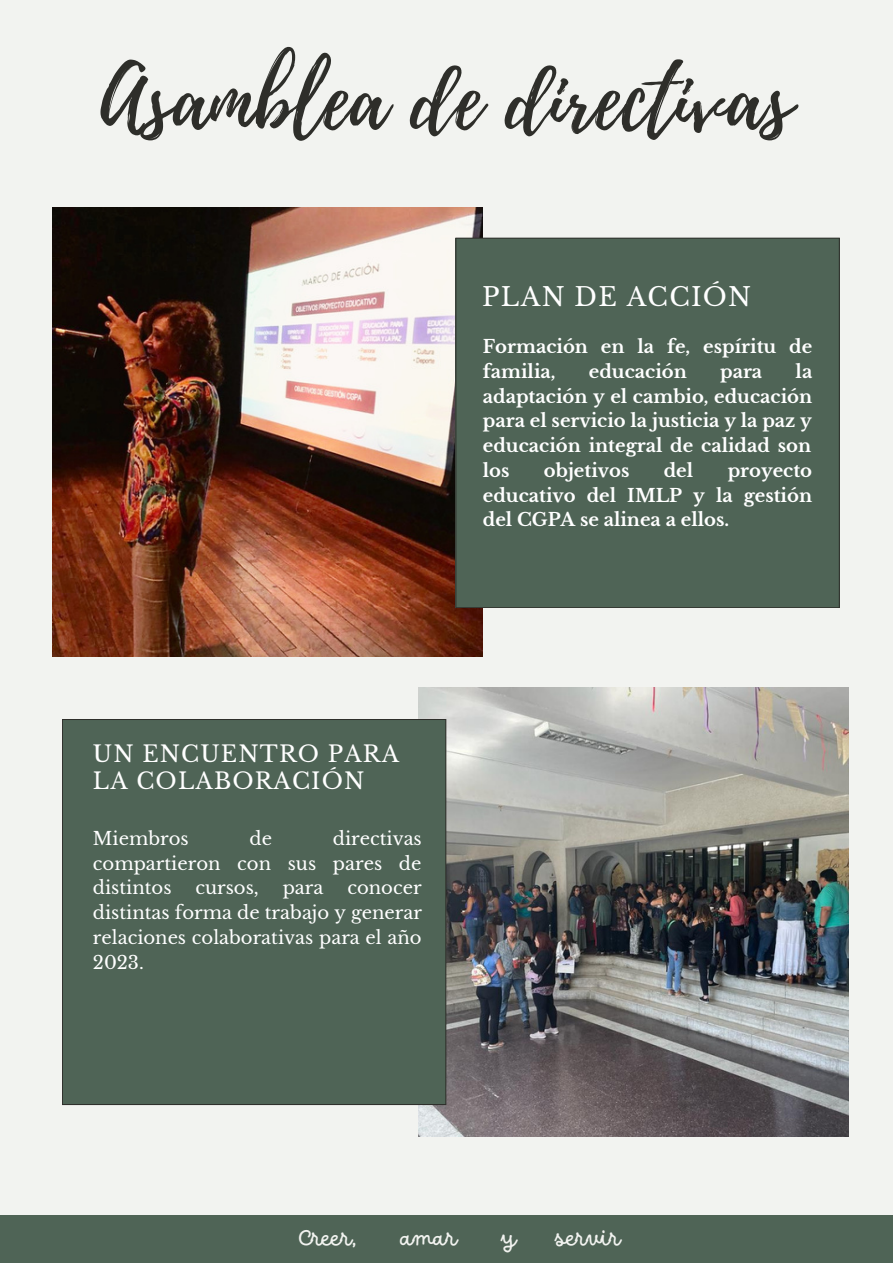
<style>
.page{position:relative;width:893px;height:1264px;background:#fff}
.page>*{position:absolute;margin:0;border:0;box-sizing:border-box;transform-origin:0 0}
.t1{font:85.5px "Playlist Script";color:#2e2e2a}
.t2{font:25.5px "Libre Baskerville";letter-spacing:.05em;color:#fff}
.t3{font:24px "DO Script Regular";letter-spacing:-.035em;color:#f2f3f0}
.t4{font:22.5px/27px "Libre Baskerville";letter-spacing:.05em;color:#fff}
.t5{font:700 18px/24.8px "Libre Baskerville";color:#fff;text-align:justify}
.t6{font:18px/24.8px "Libre Baskerville";color:#fff;text-align:justify}
</style>
<div class="page">
<div style="left:0;top:0;width:892px;height:1262px;background:#f2f3f0"></div>
<img style="left:53px;top:208px;width:429px;height:448px">
<img style="left:418px;top:687px;width:430px;height:449px">
<div style="left:455px;top:238px;width:384px;height:370px;background:#4f6456"></div>
<div style="left:62px;top:719px;width:384px;height:386px;background:#4f6456"></div>
<div style="left:0;top:1215px;width:892px;height:47px;background:#4f6456"></div>
<h1 class="t1" style="left:100px;top:38px;width:693px">Asamblea de directivas</h1>
<h2 class="t2" style="left:482px;top:281px;width:270px">PLAN DE ACCIÓN</h2>
<p class="t5" style="left:483px;top:334px;width:331px">Formación en la fe, espíritu de familia,</p>
<p class="t5" style="left:483px;top:359px;width:331px;text-indent:313px">la adaptación y el cambio, educación para el servicio la justicia y la paz y educación integral de calidad son los</p>
<p class="t5" style="left:589px;top:359px;width:99px">educación</p>
<p class="t5" style="left:720px;top:359px;width:44px">para</p>
<p class="t5" style="left:544px;top:458px;width:87px">objetivos</p>
<p class="t5" style="left:663px;top:458px;width:31px">del</p>
<p class="t5" style="left:483px;top:458px;width:331px;text-indent:245px">proyecto educativo del IMLP y la gestión del CGPA se alinea a ellos.</p>
<p class="t4" style="left:93px;top:740px;width:308px">UN ENCUENTRO PARA<br>LA COLABORACIÓN</p>
<p class="t6" style="left:93px;top:826px;width:97px">Miembros</p>
<p class="t6" style="left:249px;top:826px;width:24px">de</p>
<p class="t6" style="left:93px;top:826px;width:330px;text-indent:240px">directivas compartieron con sus pares de distintos</p>
<p class="t6" style="left:93px;top:875px;width:330px;text-indent:254px">conocer distintas forma de trabajo y generar relaciones colaborativas para el año 2023.</p>
<p class="t6" style="left:195px;top:875px;width:65px">cursos,</p>
<p class="t6" style="left:283px;top:875px;width:42px">para</p>
<h3 class="t3" style="left:298px;top:1223px;width:61px">Creer,</h3>
<h3 class="t3" style="left:401px;top:1223px;width:58px">amar</h3>
<h3 class="t3" style="left:501px;top:1223px;width:17px">y</h3>
<h3 class="t3" style="left:555px;top:1223px;width:67px">servir</h3>
</div>
